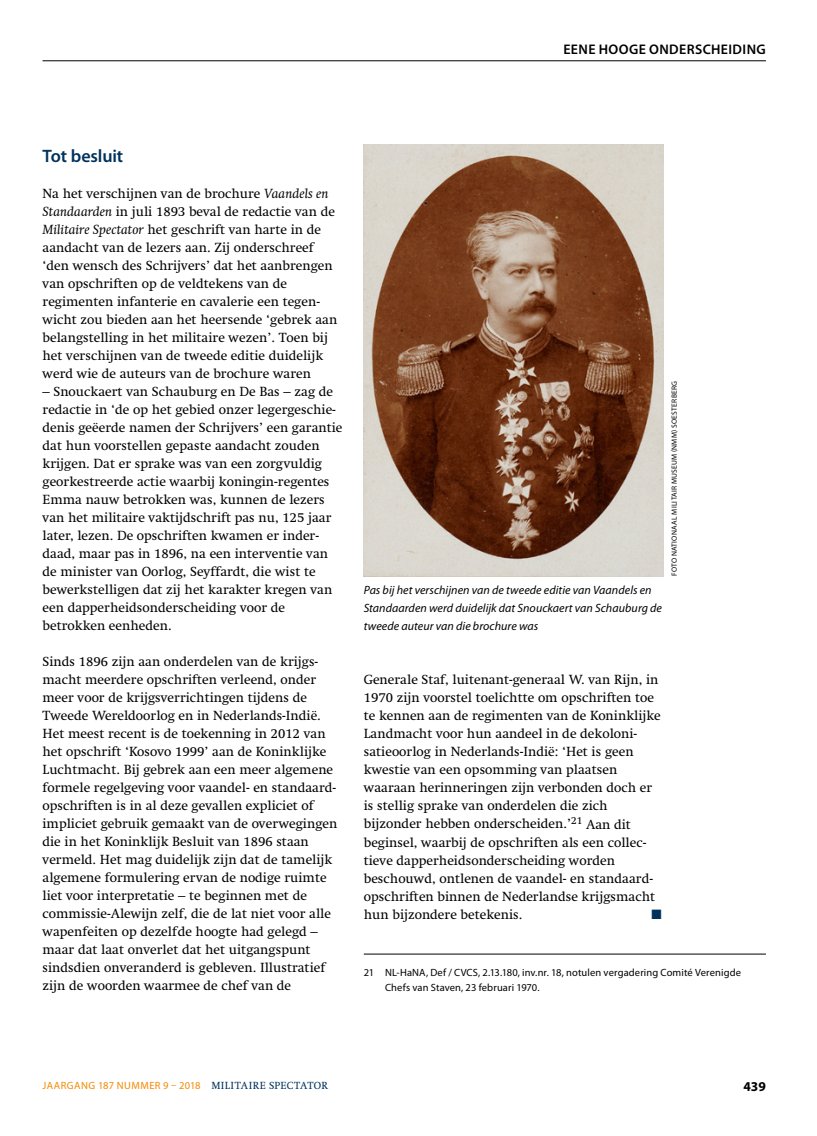
<style>
.page{position:relative;width:817px;height:1136px;background:#fff}
.page>*{position:absolute;margin:0;border:0;box-sizing:border-box;transform-origin:0 0}
.t1{font:600 18px "Myriad Pro";letter-spacing:-.005em;color:#00325c}
.t2{font:600 13.95px "Myriad Pro";letter-spacing:.03em;color:#000}
.t3{font:13.5px/18px "Swift LT Std";color:#000}
.t4{font:700 13.5px "Myriad Pro";color:#000}
.t5{font:13.5px "Zapf Dingbats Std";color:#00325c}
.t6{font:italic 12px/18px "Myriad Pro";letter-spacing:.005em;color:#000}
.t7{font:10.5px/15px "Myriad Pro";letter-spacing:.01em;color:#000}
.t8{font:10.5px "Myriad Pro";letter-spacing:.045em;color:#f58900}
.t9{font:7.5px "Myriad Pro";letter-spacing:.035em;color:#000}
.s1{font-style:italic}
.s2{font-family:"Swift LT Std";color:#00325c}
</style>
<div class="page">
<hr style="left:43px;top:60px;width:722px;height:1px;background:#000">
<hr style="left:364px;top:953px;width:401px;height:1px;background:#000">
<img style="left:364px;top:144px;width:299px;height:432px">
<p class="t2" style="left:563px;top:40px;width:204px">EENE HOOGE ONDERSCHEIDING</p>
<h1 class="t1" style="left:43px;top:145px;width:82px">Tot besluit</h1>
<p class="t3" style="left:43px;top:185px;width:296px">Na het verschijnen van de brochure <span class="s1">Vaandels en Standaarden</span> in juli 1893 beval de redactie van de <span class="s1">Militaire Spectator</span> het geschrift van harte in de aandacht van de lezers aan. Zij onderschreef ‘den wensch des Schrijvers’ dat het aanbrengen van opschriften op de veldtekens van de regimenten infanterie en cavalerie een tegen&shy;wicht zou bieden aan het heersende ‘gebrek aan belangstelling in het militaire wezen’. Toen bij het verschijnen van de tweede editie duidelijk werd wie de auteurs van de brochure waren</p>
<p class="t3" style="left:43px;top:383px;width:301px">– Snouckaert van Schauburg en De Bas – zag de redactie in ‘de op het gebied onzer legergeschie&shy;denis geëerde namen der Schrijvers’ een garantie dat hun voorstellen gepaste aandacht zouden krijgen. Dat er sprake was van een zorgvuldig georkestreerde actie waarbij koningin-regentes Emma nauw betrokken was, kunnen de lezers van het militaire vaktijdschrift pas nu, 125 jaar later, lezen. De opschriften kwamen er inder&shy;daad, maar pas in 1896, na een interventie van de minister van Oorlog, Seyffardt, die wist te bewerkstelligen dat zij het karakter kregen van een dapperheidsonder scheiding voor de betrokken eenheden.</p>
<p class="t3" style="left:43px;top:653px;width:296px">Sinds 1896 zijn aan onderdelen van de krijgs&shy;macht meerdere opschriften verleend, onder meer voor de krijgsverrichtingen tijdens de Tweede Wereldoorlog en in Nederlands-Indië.<br>Het meest recent is de toekenning in 2012 van het opschrift ‘Kosovo 1999’ aan de Koninklijke Luchtmacht. Bij gebrek aan een meer algemene formele regelgeving voor vaandel- en standaard&shy;opschriften is in al deze gevallen expliciet of impliciet gebruik gemaakt van de overwegingen die in het Koninklijk Besluit van 1896 staan vermeld. Het mag duidelijk zijn dat de tamelijk algemene formulering ervan de nodige ruimte liet voor interpretatie – te beginnen met de commissie-Alewijn zelf, die de lat niet voor alle wapenfeiten op dezelfde hoogte had gelegd – maar dat laat onverlet dat het uitgangspunt sindsdien onveranderd is gebleven. Illustratief zijn de woorden waarmee de chef van de</p>
<p class="t6" style="left:364px;top:581px;width:300px">Pas bij het verschijnen van de tweede editie van Vaandels en<br>Standaarden werd duidelijk dat Snouckaert van Schauburg de tweede auteur van die brochure was</p>
<p class="t9" style="left:669px;top:576px;width:197px;rotate:-90deg">FOTO NATIONAAL MILITAIR MUSEUM (NMM) SOESTERBERG</p>
<p class="t3" style="left:364px;top:671px;width:298px">Generale Staf, luitenant-generaal W. van Rijn, in 1970 zijn voorstel toelichtte om opschriften toe te kennen aan de regimenten van de Koninklijke Landmacht voor hun aandeel in de dekoloni&shy;satie oorlog in Nederlands-Indië: ‘Het is geen kwestie van een opsomming van plaatsen waaraan herinneringen zijn verbonden doch er is stellig sprake van onderdelen die zich bijzonder hebben onderscheiden.’<sup>21</sup> Aan dit beginsel, waarbij de opschriften als een collec&shy;tieve dapperheidsonderscheiding worden beschouwd, ontlenen de vaandel- en standaard&shy;opschriften binnen de Nederlandse krijgsmacht hun bijzondere betekenis.</p>
<p class="t5" style="left:651px;top:907px;width:12px">■</p>
<p class="t7" style="left:385px;top:964px;width:357px;text-indent:-21px">21 NL-HaNA, Def / CVCS, 2.13.180, inv.nr. 18, notulen vergadering Comité Verenigde<br>Chefs van Staven, 23 februari 1970.</p>
<p class="t8" style="left:43px;top:1078px;width:287px">JAARGANG 187 NUMMER 9 – 2018 <span class="s2">MILITAIRE SPECTATOR</span></p>
<p class="t4" style="left:743px;top:1077px;width:24px">439</p>
</div>
